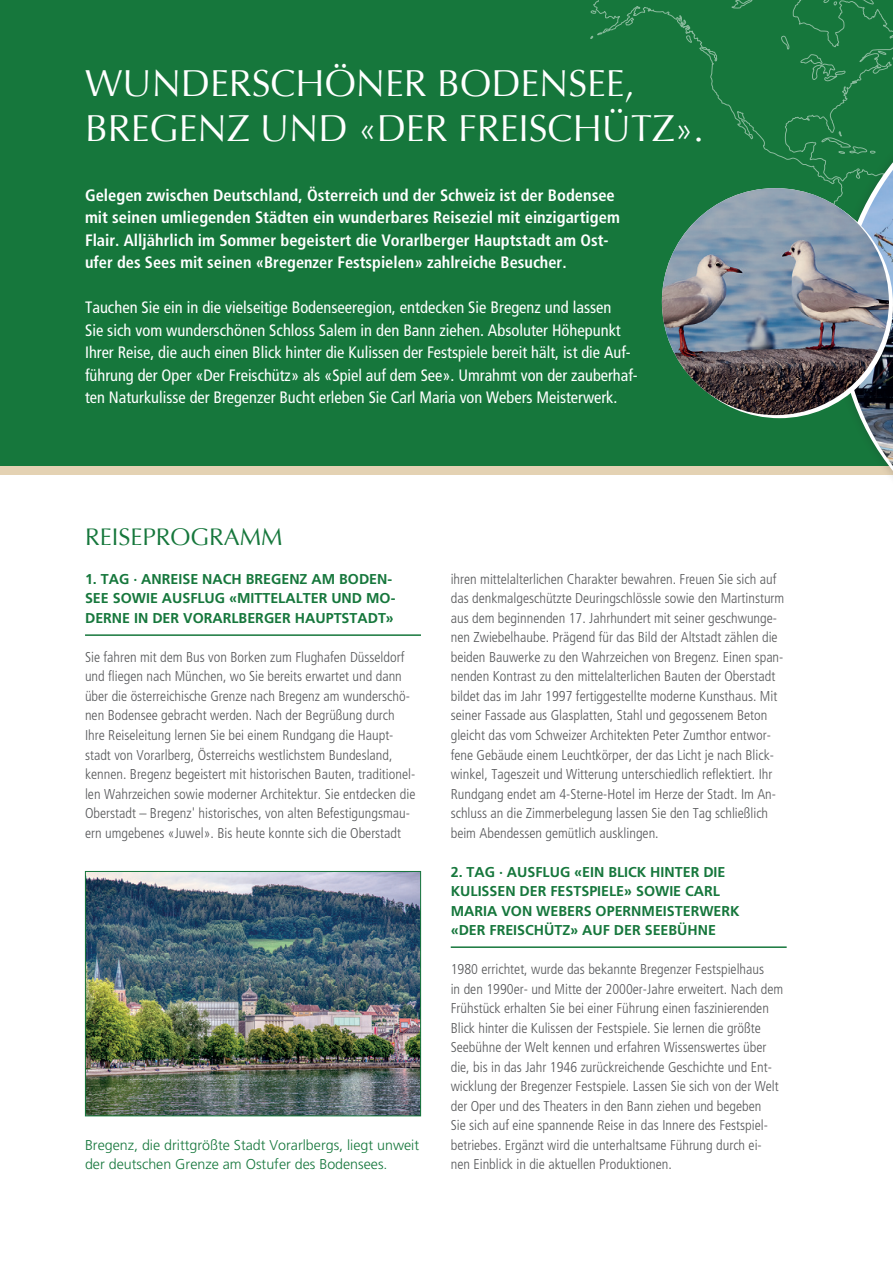
<style>
.page{position:relative;width:893px;height:1263px;background:#fff}
.page>*{position:absolute;margin:0;border:0;box-sizing:border-box;transform-origin:0 0}
.Headline_Innenseiten{font:37.5px/45px "Optima";color:#fff}
.Headline_Innenseiten-2{font:24px "Optima";color:#16773c}
.Introtext{font:condensed 16.5px/22.5px "Frutiger";color:#fff}
.Introtext-2{font:700 condensed 16.5px/22.5px "Frutiger";color:#fff}
.Zwischenheadline{font:300 condensed 14.25px/19.5px "Frutiger";color:#57585a}
.Zwischenheadline-2{font:700 14.25px/19.5px "Frutiger";color:#16773c}
.Bildunterschrift{font:300 14.25px/19.5px "Frutiger";color:#16773c}
</style>
<div class="page">
<hr style="left:85px;top:634px;width:336px;height:2px;background:#16773c">
<hr style="left:451px;top:946px;width:336px;height:2px;background:#16773c">
<div style="left:0;top:0;width:893px;height:469px;background:#16773c"></div>
<svg style="left:590px;top:0;width:303px;height:379px"></svg>
<div style="left:0;top:466px;width:893px;height:8px;background:#e4d2b3"></div>
<div style="left:829px;top:60px;width:64px;height:514px;background:#231f20;opacity:.25"></div>
<svg style="left:839px;top:70px;width:54px;height:493px"></svg>
<img style="left:843px;top:170px;width:50px;height:296px">
<svg style="left:666px;top:191px;width:227px;height:227px"></svg>
<img style="left:662px;top:188px;width:227px;height:227px;border-radius:113px">
<img style="left:87px;top:873px;width:332px;height:241px">
<div style="left:85px;top:871px;width:336px;height:245px;border:1px solid #16773c"></div>
<p class="Headline_Innenseiten" style="left:85px;top:61px;width:620px">WUNDERSCHÖNER BODENSEE,<br>BREGENZ UND «DER FREISCHÜTZ».</p>
<p class="Introtext-2" style="left:85px;top:184px;width:536px">Gelegen zwischen Deutschland, Österreich und der Schweiz ist der Bodensee mit seinen umliegenden Städten ein wunderbares Reiseziel mit einzigartigem Flair. Alljährlich im Sommer begeistert die Vorarlberger Hauptstadt am Ost&shy;ufer des Sees mit seinen «Bregenzer Festspielen» zahlreiche Besucher.</p>
<p class="Introtext" style="left:85px;top:296px;width:554px">Tauchen Sie ein in die vielseitige Bodenseeregion, entdecken Sie Bregenz und lassen<br>Sie sich vom wunderschönen Schloss Salem in den Bann ziehen. Absoluter Höhepunkt Ihrer Reise, die auch einen Blick hinter die Kulissen der Festspiele bereit hält, ist die Auf&shy;führung der Oper «Der Freischütz» als «Spiel auf dem See». Umrahmt von der zauberhaf&shy;ten Naturkulisse der Bregenzer Bucht erleben Sie Carl Maria von Webers Meisterwerk.</p>
<p class="Headline_Innenseiten-2" style="left:85px;top:523px;width:199px">REISEPROGRAMM</p>
<p class="Zwischenheadline-2" style="left:85px;top:569px;width:312px">1. TAG · ANREISE NACH BREGENZ AM BODEN-<br>SEE SOWIE AUSFLUG «MITTELALTER UND MO-<br>DERNE IN DER VORARLBERGER HAUPTSTADT»</p>
<p class="Zwischenheadline" style="left:85px;top:647px;width:332px">Sie fahren mit dem Bus von Borken zum Flughafen Düsseldorf und fliegen nach München, wo Sie bereits erwartet und dann über die österreichische Grenze nach Bregenz am wunderschö&shy;nen Bodensee gebracht werden. Nach der Begrüßung durch Ihre Reiseleitung lernen Sie bei einem Rundgang die Haupt&shy;stadt von Vorarlberg, Österreichs westlichstem Bundesland, kennen. Bregenz begeistert mit historischen Bauten, traditionel&shy;len Wahrzeichen sowie moderner Architektur. Sie entdecken die Oberstadt – Bregenz' historisches, von alten Befestigungsmau&shy;ern umgebenes «Juwel». Bis heute konnte sich die Oberstadt</p>
<p class="Bildunterschrift" style="left:85px;top:1135px;width:336px">Bregenz, die drittgrößte Stadt Vorarlbergs, liegt unweit der deutschen Grenze am Ostufer des Bodensees.</p>
<p class="Zwischenheadline" style="left:451px;top:569px;width:335px">ihren mittelalterlichen Charakter bewahren. Freuen Sie sich auf das denkmalgeschützte Deuringschlössle sowie den Martinsturm aus dem beginnenden 17. Jahrhundert mit seiner geschwunge&shy;nen Zwiebelhaube. Prägend für das Bild der Altstadt zählen die beiden Bauwerke zu den Wahrzeichen von Bregenz. Einen span&shy;nenden Kontrast zu den mittelalterlichen Bauten der Oberstadt bildet das im Jahr 1997 fertiggestellte moderne Kunsthaus. Mit seiner Fassade aus Glasplatten, Stahl und gegossenem Beton gleicht das vom Schweizer Architekten Peter Zumthor entwor&shy;fene Gebäude einem Leuchtkörper, der das Licht je nach Blick&shy;winkel, Tageszeit und Witterung unterschiedlich reflektiert. Ihr Rundgang endet am 4-Sterne-Hotel im Herze der Stadt. Im An&shy;schluss an die Zimmerbelegung lassen Sie den Tag schließlich beim Abendessen gemütlich ausklingen.</p>
<p class="Zwischenheadline-2" style="left:451px;top:862px;width:291px">2. TAG · AUSFLUG «EIN BLICK HINTER DIE KULISSEN DER FESTSPIELE» SOWIE CARL MARIA VON WEBERS OPERNMEISTERWERK «DER FREISCHÜTZ» AUF DER SEEBÜHNE</p>
<p class="Zwischenheadline" style="left:451px;top:959px;width:334px">1980 errichtet, wurde das bekannte Bregenzer Festspielhaus<br>in den 1990er- und Mitte der 2000er-Jahre erweitert. Nach dem Frühstück erhalten Sie bei einer Führung einen faszinierenden Blick hinter die Kulissen der Festspiele. Sie lernen die größte Seebühne der Welt kennen und erfahren Wissenswertes über die, bis in das Jahr 1946 zurückreichende Geschichte und Ent&shy;wicklung der Bregenzer Festspiele. Lassen Sie sich von der Welt der Oper und des Theaters in den Bann ziehen und begeben<br>Sie sich auf eine spannende Reise in das Innere des Festspiel&shy;betriebes. Ergänzt wird die unterhaltsame Führung durch ei&shy;nen Einblick in die aktuellen Produktionen.</p>
</div>
